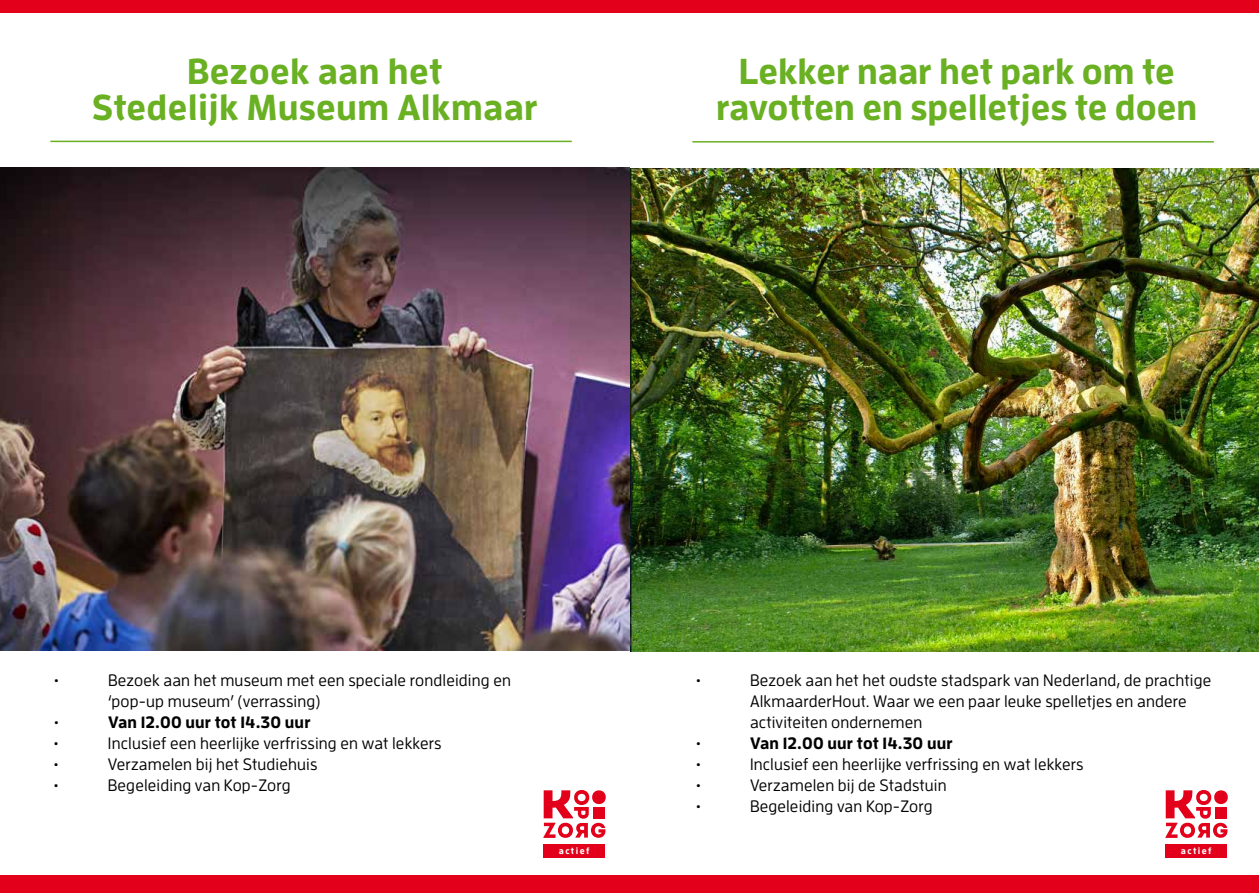
<style>
.page{position:relative;width:1259px;height:893px;background:#fff}
.page>*{position:absolute;margin:0;border:0;box-sizing:border-box;transform-origin:0 0}
.t1{font:700 36px/36px "Enzo OT";color:#6ab023;text-align:center}
.t2{font:500 16.5px/21px "Enzo OT";letter-spacing:.01em;color:#000}
.t3{font:700 16.5px "Enzo OT";letter-spacing:.01em;color:#000}
.t4{font:700 9px "Enzo OT";letter-spacing:.16em;color:#fff}
</style>
<div class="page">
<div style="left:0;top:876px;width:1259px;height:17px;background:#e2001a"></div>
<div style="left:0;top:0;width:1259px;height:12px;background:#e2001a"></div>
<img style="left:0;top:168px;width:629px;height:483px">
<hr style="left:50px;top:141px;width:522px;height:1px;background:#6ab023">
<img style="left:631px;top:168px;width:628px;height:483px">
<hr style="left:692px;top:141px;width:521px;height:2px;background:#6ab023">
<svg style="left:543px;top:790px;width:63px;height:48px"></svg>
<div style="left:593px;top:807px;width:12px;height:11px;background:#e2001a"></div>
<div style="left:543px;top:844px;width:62px;height:13px;background:#e2001a"></div>
<svg style="left:1165px;top:790px;width:62px;height:48px"></svg>
<div style="left:1215px;top:807px;width:12px;height:11px;background:#e2001a"></div>
<div style="left:1165px;top:844px;width:62px;height:13px;background:#e2001a"></div>
<h1 class="t1" style="left:92px;top:52px;width:448px">Bezoek aan het<br>Stedelijk Museum Alkmaar</h1>
<h1 class="t1" style="left:716px;top:52px;width:482px">Lekker naar het park om te ravotten en spelletjes te doen</h1>
<p class="t2" style="left:54px;top:669px;width:6px">•</p>
<p class="t2" style="left:108px;top:669px;width:404px">Bezoek aan het museum met een speciale rondleiding en ‘pop-up museum’ (verrassing)</p>
<p class="t2" style="left:54px;top:711px;width:6px">•</p>
<p class="t3" style="left:108px;top:711px;width:204px">Van 12.00 uur tot 14.30 uur</p>
<p class="t2" style="left:54px;top:732px;width:6px">•</p>
<p class="t2" style="left:108px;top:732px;width:335px">Inclusief een heerlijke verfrissing en wat lekkers</p>
<p class="t2" style="left:54px;top:753px;width:6px">•</p>
<p class="t2" style="left:108px;top:753px;width:211px">Verzamelen bij het Studiehuis</p>
<p class="t2" style="left:54px;top:774px;width:6px">•</p>
<p class="t2" style="left:108px;top:774px;width:184px">Begeleiding van Kop-Zorg</p>
<p class="t2" style="left:696px;top:669px;width:6px">•</p>
<p class="t2" style="left:750px;top:669px;width:463px">Bezoek aan het het oudste stadspark van Nederland, de prachtige<br>AlkmaarderHout. Waar we een paar leuke spelletjes en andere activiteiten ondernemen</p>
<p class="t2" style="left:696px;top:732px;width:6px">•</p>
<p class="t3" style="left:750px;top:733px;width:204px">Van 12.00 uur tot 14.30 uur</p>
<p class="t2" style="left:696px;top:753px;width:6px">•</p>
<p class="t2" style="left:750px;top:753px;width:335px">Inclusief een heerlijke verfrissing en wat lekkers</p>
<p class="t2" style="left:696px;top:774px;width:6px">•</p>
<p class="t2" style="left:750px;top:774px;width:198px">Verzamelen bij de Stadstuin</p>
<p class="t2" style="left:696px;top:795px;width:6px">•</p>
<p class="t2" style="left:750px;top:795px;width:184px">Begeleiding van Kop-Zorg</p>
<p class="t4" style="left:559px;top:845px;width:32px">actief</p>
<p class="t4" style="left:1180px;top:845px;width:32px">actief</p>
</div>
